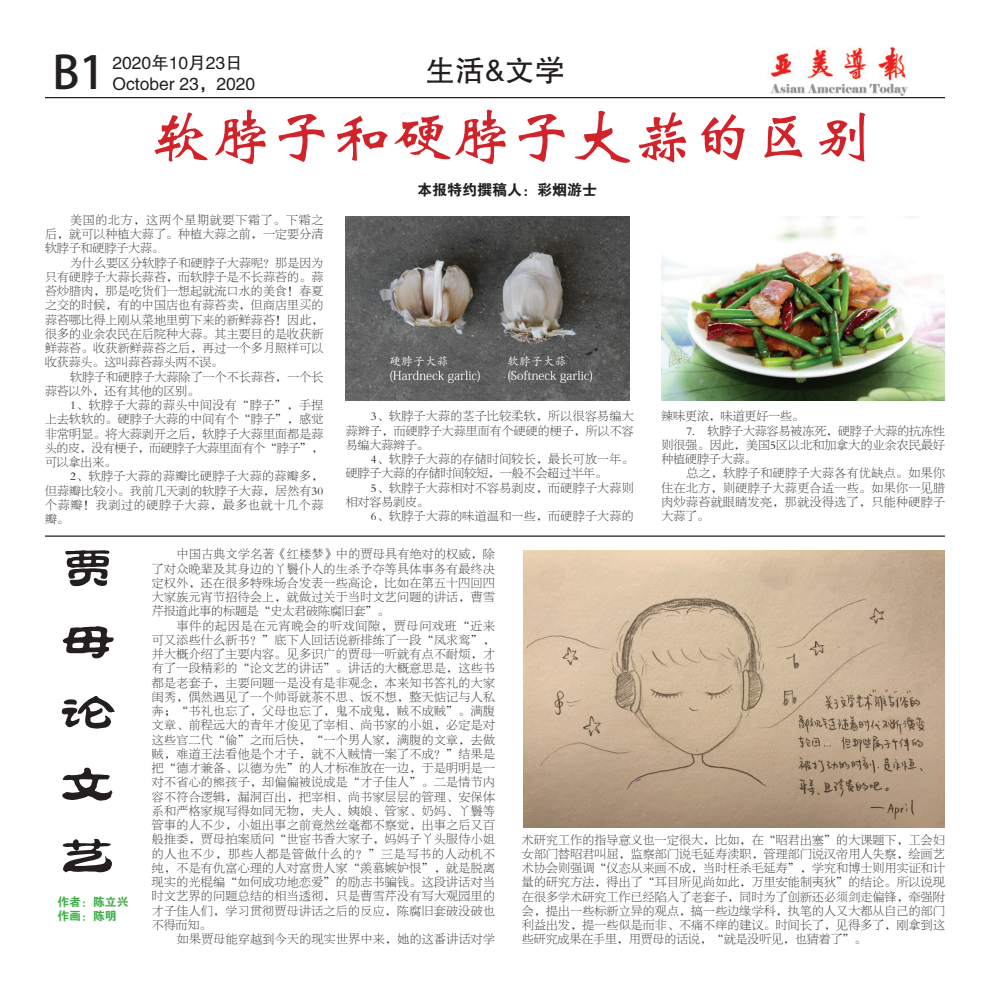
<style>
.page{position:relative;width:990px;height:990px;background:#fff}
.page>*{position:absolute;margin:0;border:0;box-sizing:border-box;transform-origin:0 0}
.t1{font:60px "FZWBJW GB1 0";color:#d1232a}
.t2{font:60px/72px "FZXIANGLJW GB1 0";color:#231f20;text-align:justify}
.t3{font:45px "Adobe Heiti Std";color:#231f20}
.t4{font:30px "FZHTJW GB1 0";color:#231f20}
.t5{font:17.5px/21px "FZHTFW GB1 0";color:#231f20}
.t6{font:15px "FZDHTJW GB1 0";color:#231f20}
.t7{font:11.88px/14.2px "FZBSJW GB1 0";letter-spacing:.02em;color:#231f20;text-align:justify}
.t8{font:11.88px/14.2px "FZBSJW GB1 0";color:#231f20}
.t9{font:11.88px/14.2px "FZDHTJW GB1 0";color:#40ae49}
</style>
<div class="page">
<hr style="left:45px;top:97px;width:900px;height:1px;background:#231f20">
<img style="left:770px;top:46px;width:138px;height:49px">
<img style="left:346px;top:216px;width:283px;height:184px">
<img style="left:662px;top:216px;width:283px;height:184px">
<hr style="left:45px;top:535px;width:900px;height:2px;background:#231f20">
<img style="left:523px;top:550px;width:422px;height:278px">
<h2 class="t3" style="left:53px;top:46px;width:54px">B1</h2>
<h3 class="t4" style="left:425px;top:54px;width:141px">生活&amp;文学</h3>
<h3 class="t5" style="left:112px;top:53px;width:144px">2020年10月23日<br>October 23，2020</h3>
<h1 class="t1" style="left:152px;top:106px;width:721px">软脖子和硬脖子大蒜的区别</h1>
<p class="t6" style="left:417px;top:182px;width:181px">本报特约撰稿人：彩烟游士</p>
<p class="t7" style="left:45px;top:213px;width:280px;text-indent:25px">美国的北方，这两个星期就要下霜了。下霜之后，就可以种植大蒜了。种植大蒜之前，一定要分清软脖子和硬脖子大蒜。</p>
<p class="t7" style="left:45px;top:256px;width:280px;text-indent:25px">为什么要区分软脖子和硬脖子大蒜呢？那是因为只有硬脖子大蒜长蒜苔，而软脖子是不长蒜苔的。蒜苔炒腊肉，那是吃货们一想起就流口水的美食！春夏之交的时候，有的中国店也有蒜苔卖，但商店里买的蒜苔哪比得上刚从菜地里剪下来的新鲜蒜苔！因此，很多的业余农民在后院种大蒜。其主要目的是收获新鲜蒜苔。收获新鲜蒜苔之后，再过一个多月照样可以收获蒜头。这叫蒜苔蒜头两不误。</p>
<p class="t7" style="left:45px;top:370px;width:280px;text-indent:25px">软脖子和硬脖子大蒜除了一个不长蒜苔，一个长蒜苔以外，还有其他的区别。</p>
<p class="t7" style="left:45px;top:398px;width:280px;text-indent:25px">1、软脖子大蒜的蒜头中间没有“脖子”，手捏上去软软的。硬脖子大蒜的中间有个“脖子”，感觉非常明显。将大蒜剥开之后，软脖子大蒜里面都是蒜头的皮，没有梗子，而硬脖子大蒜里面有个“脖子”，可以拿出来。</p>
<p class="t7" style="left:45px;top:470px;width:280px;text-indent:25px">2、软脖子大蒜的蒜瓣比硬脖子大蒜的蒜瓣多，但蒜瓣比较小。我前几天剥的软脖子大蒜，居然有30个蒜瓣！我剥过的硬脖子大蒜，最多也就十几个蒜瓣。</p>
<p class="t7" style="left:346px;top:410px;width:290px;text-indent:25px">3、软脖子大蒜的茎子比较柔软，所以很容易编大蒜辫子，而硬脖子大蒜里面有个硬硬的梗子，所以不容易编大蒜辫子。</p>
<p class="t8" style="left:346px;top:452px;width:289px;text-indent:25px">4、软脖子大蒜的存储时间较长，最长可放一年。硬脖子大蒜的存储时间较短，一般不会超过半年。</p>
<p class="t7" style="left:346px;top:481px;width:289px;text-indent:25px">5、软脖子大蒜相对不容易剥皮，而硬脖子大蒜则相对容易剥皮。</p>
<p class="t7" style="left:371px;top:509px;width:264px">6、软脖子大蒜的味道温和一些，而硬脖子大蒜的</p>
<p class="t8" style="left:661px;top:410px;width:144px">辣味更浓，味道更好一些。</p>
<p class="t7" style="left:661px;top:424px;width:285px;text-indent:25px">7. 软脖子大蒜容易被冻死，硬脖子大蒜的抗冻性则很强。因此，美国5区以北和加拿大的业余农民最好种植硬脖子大蒜。</p>
<p class="t7" style="left:661px;top:467px;width:285px;text-indent:25px">总之，软脖子和硬脖子大蒜各有优缺点。如果你住在北方，则硬脖子大蒜更合适一些。如果你一见腊肉炒蒜苔就眼睛发亮，那就没得选了，只能种硬脖子大蒜了。</p>
<h1 class="t2" style="left:57px;top:535px;width:61px">贾母论文艺</h1>
<p class="t7" style="left:152px;top:548px;width:345px;text-indent:25px">中国古典文学名著《红楼梦》中的贾母具有绝对的权威，除了对众晚辈及其身边的丫鬟仆人的生杀予夺等具体事务有最终决定权外，还在很多特殊场合发表一些高论，比如在第五十四回四大家族元宵节招待会上，就做过关于当时文艺问题的讲话，曹雪芹报道此事的标题是“史太君破陈腐旧套”。</p>
<p class="t7" style="left:152px;top:619px;width:345px;text-indent:25px">事件的起因是在元宵晚会的听戏间隙，贾母问戏班“近来可又添些什么新书？”底下人回话说新排练了一段“凤求鸾”，并大概介绍了主要内容。见多识广的贾母一听就有点不耐烦，才有了一段精彩的“论文艺的讲话”。讲话的大概意思是，这些书都是老套子，主要问题一是没有是非观念，本来知书答礼的大家闺秀，偶然遇见了一个帅哥就茶不思、饭不想，整天惦记与人私奔；“书礼也忘了，父母也忘了，鬼不成鬼，贼不成贼”。满腹文章、前程远大的青年才俊见了宰相、尚书家的小姐，必定是对这些官二代“偷”之而后快，“一个男人家，满腹的文章，去做贼，难道王法看他是个才子，就不入贼情一案了不成？”结果是把“德才兼备、以德为先”的人才标准放在一边，于是明明是一对不省心的熊孩子，却偏偏被说成是“才子佳人”。二是情节内容不符合逻辑，漏洞百出，把宰相、尚书家层层的管理、安保体系和严格家规写得如同无物，夫人、姨娘、管家、奶妈、丫鬟等管事的人不少，小姐出事之前竟然丝毫都不察觉，出事之后又百般推委，贾母拍案质问“世宦书香大家子，妈妈子丫头服侍小姐的人也不少，那些人都是管做什么的？”三是写书的人动机不纯，不是有仇富心理的人对富贵人家“羡慕嫉妒恨”，就是脱离现实的光棍编“如何成功地恋爱”的励志书骗钱。这段讲话对当时文艺界的问题总结的相当透彻，只是曹雪芹没有写大观园里的才子佳人们，学习贯彻贾母讲话之后的反应，陈腐旧套破没破也不得而知。</p>
<p class="t7" style="left:177px;top:932px;width:320px">如果贾母能穿越到今天的现实世界中来，她的这番讲话对学</p>
<p class="t9" style="left:57px;top:895px;width:73px">作者：陈立兴作画：陈明</p>
<p class="t7" style="left:522px;top:833px;width:424px">术研究工作的指导意义也一定很大，比如，在“昭君出塞”的大课题下，工会妇女部门替昭君叫屈，监察部门说毛延寿渎职，管理部门说汉帝用人失察，绘画艺术协会则强调“仪态从来画不成，当时枉杀毛延寿”，学究和博士则用实证和计量的研究方法，得出了“耳目所见尚如此，万里安能制夷狄”的结论。所以说现在很多学术研究工作已经陷入了老套子，同时为了创新还必须剑走偏锋，牵强附会，提出一些标新立异的观点，搞一些边缘学科，执笔的人又大都从自己的部门利益出发，提一些似是而非、不痛不痒的建议。时间长了，见得多了，刚拿到这些研究成果在手里，用贾母的话说，“就是没听见，也猜着了”。</p>
</div>
